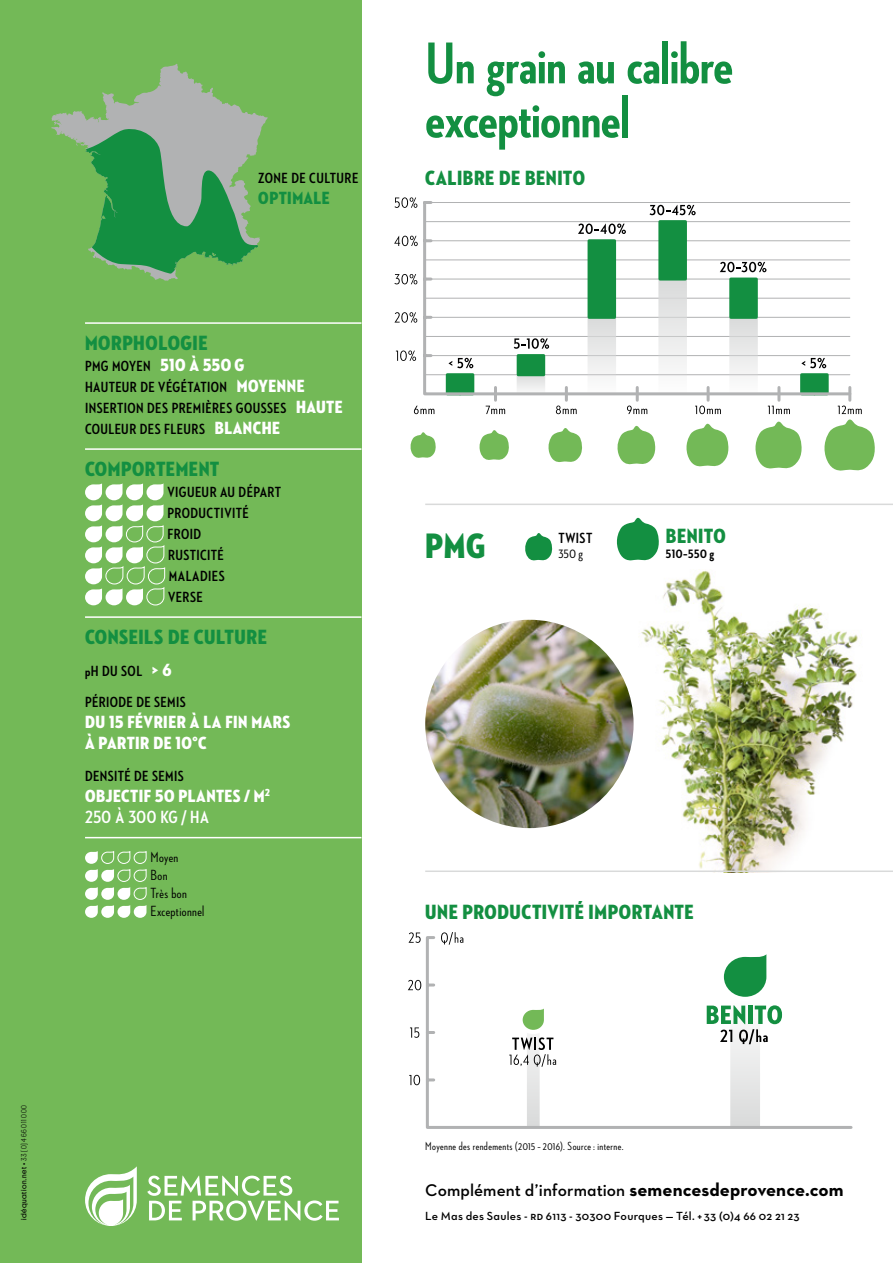
<style>
.page{position:relative;width:893px;height:1263px;background:#fff}
.page>*{position:absolute;margin:0;border:0;box-sizing:border-box;transform-origin:0 0}
.t1{font:700 60px/54px "Neutraface 2 Condensed";letter-spacing:-.005em;color:#138f41}
.t2{font:36px "Neutraface 2 Condensed Titling";color:#138f41}
.t3{font:21px "Neutraface 2 Condensed Titling";letter-spacing:.025em;color:#138f41}
.t4{font:18px/21px "Neutraface 2 Condensed Titling";letter-spacing:.025em;color:#fff}
.t5{font:700 18px "Neutraface 2 Condensed";letter-spacing:.025em;color:#fff}
.t6{font:18px "Neutraface 2 Condensed Titling";letter-spacing:.025em;color:#138f41}
.t7{font:600 17.25px "Neutraface 2 Text";letter-spacing:.005em;color:#000}
.t8{font:700 15px/21px "Neutraface 2 Condensed";letter-spacing:.03em;color:#000}
.t9{font:500 15px/18px "Neutraface 2 Condensed";letter-spacing:.025em;color:#000}
.t10{font:600 12px "Neutraface 2 Text";letter-spacing:.02em;color:#000}
.t11{font:500 12px "Neutraface 2 Condensed";letter-spacing:.035em;color:#000}
.t12{font:7.5px "Platform";letter-spacing:.075em;color:#000}
.s1{font-family:"Neutraface 2 Condensed Titling";font-weight:400;font-size:18px;color:#fff}
.s2{font-weight:300}
.s3{font-weight:700;font-size:18.75px}
</style>
<div class="page">
<img style="left:641px;top:570px;width:217px;height:300px">
<div style="left:0;top:0;width:361px;height:1263px;background:#73b957"></div>
<svg style="left:85px;top:1166px;width:254px;height:60px"></svg>
<hr style="left:85px;top:322px;width:276px;height:2px;background:#fff">
<hr style="left:85px;top:448px;width:276px;height:2px;background:#fff">
<svg style="left:85px;top:483px;width:80px;height:123px"></svg>
<hr style="left:85px;top:616px;width:276px;height:2px;background:#fff">
<hr style="left:85px;top:837px;width:276px;height:1px;background:#fff">
<svg style="left:85px;top:851px;width:62px;height:67px"></svg>
<svg style="left:409px;top:1075px;width:11px;height:10px"></svg>
<svg style="left:410px;top:1027px;width:9px;height:11px"></svg>
<svg style="left:408px;top:980px;width:13px;height:10px"></svg>
<svg style="left:409px;top:932px;width:12px;height:11px"></svg>
<svg style="left:442px;top:932px;width:14px;height:2px"></svg>
<svg style="left:425px;top:934px;width:428px;height:195px"></svg>
<img style="left:425px;top:620px;width:209px;height:208px;border-radius:104px">
<hr style="left:425px;top:870px;width:468px;height:2px;background:#d9dada">
<hr style="left:425px;top:504px;width:468px;height:1px;background:#d9dada">
<svg style="left:525px;top:533px;width:28px;height:28px"></svg>
<svg style="left:616px;top:518px;width:43px;height:43px"></svg>
<svg style="left:486px;top:406px;width:19px;height:8px"></svg>
<svg style="left:414px;top:406px;width:20px;height:8px"></svg>
<svg style="left:556px;top:406px;width:21px;height:8px"></svg>
<svg style="left:627px;top:406px;width:20px;height:8px"></svg>
<svg style="left:695px;top:406px;width:26px;height:8px"></svg>
<svg style="left:768px;top:406px;width:22px;height:8px"></svg>
<svg style="left:396px;top:350px;width:20px;height:11px"></svg>
<svg style="left:394px;top:312px;width:23px;height:11px"></svg>
<svg style="left:394px;top:274px;width:23px;height:10px"></svg>
<svg style="left:394px;top:236px;width:24px;height:10px"></svg>
<svg style="left:394px;top:197px;width:23px;height:11px"></svg>
<svg style="left:423px;top:201px;width:429px;height:196px"></svg>
<div style="left:729px;top:278px;width:29px;height:41px;background:#138f41;border:3px solid #138f41"></div>
<svg style="left:494px;top:387px;width:3px;height:13px"></svg>
<svg style="left:565px;top:387px;width:3px;height:13px"></svg>
<svg style="left:636px;top:387px;width:3px;height:13px"></svg>
<svg style="left:707px;top:387px;width:3px;height:13px"></svg>
<svg style="left:777px;top:387px;width:3px;height:13px"></svg>
<svg style="left:848px;top:387px;width:3px;height:13px"></svg>
<svg style="left:410px;top:432px;width:26px;height:26px"></svg>
<svg style="left:479px;top:430px;width:30px;height:30px"></svg>
<svg style="left:548px;top:428px;width:34px;height:34px"></svg>
<svg style="left:617px;top:426px;width:39px;height:39px"></svg>
<svg style="left:686px;top:424px;width:43px;height:43px"></svg>
<svg style="left:755px;top:421px;width:47px;height:48px"></svg>
<svg style="left:824px;top:406px;width:51px;height:65px"></svg>
<svg style="left:51px;top:64px;width:217px;height:217px"></svg>
<svg style="left:85px;top:127px;width:173px;height:147px"></svg>
<p class="t8" style="left:258px;top:168px;width:102px">ZONE DE CULTURE</p>
<p class="t6" style="left:258px;top:188px;width:73px">OPTIMALE</p>
<h3 class="t3" style="left:85px;top:331px;width:124px">MORPHOLOGIE</h3>
<p class="t8" style="left:85px;top:356px;width:259px">PMG MOYEN <span class="s1">510 À 550 G<br></span>HAUTEUR DE VÉGÉTATION <span class="s1">MOYENNE<br></span>INSERTION DES PREMIÈRES GOUSSES <span class="s1">HAUTE<br></span>COULEUR DES FLEURS <span class="s1">BLANCHE</span></p>
<h3 class="t3" style="left:85px;top:457px;width:136px">COMPORTEMENT</h3>
<p class="t8" style="left:167px;top:482px;width:115px">VIGUEUR AU DÉPART<br>PRODUCTIVITÉ<br>FROID<br>RUSTICITÉ<br>MALADIES<br>VERSE</p>
<h3 class="t3" style="left:85px;top:625px;width:183px">CONSEILS DE CULTURE</h3>
<p class="t8" style="left:85px;top:655px;width:102px;line-height:31.5px">pH DU SOL <span class="s1">&gt; 6<br></span>PÉRIODE DE SEMIS</p>
<p class="t4" style="left:85px;top:712px;width:207px">DU 15 FÉVRIER À LA FIN MARS<br>À PARTIR DE 10°C</p>
<p class="t8" style="left:85px;top:765px;width:100px">DENSITÉ DE SEMIS</p>
<p class="t4" style="left:85px;top:785px;width:187px">OBJECTIF 50 PLANTES / M<sup>2</sup></p>
<p class="t5" style="left:85px;top:806px;width:125px">250 À 300 KG / HA</p>
<p class="t9" style="left:150px;top:848px;width:55px">Moyen<br>Bon<br>Très bon<br>Exceptionnel</p>
<h1 class="t1" style="left:425px;top:36px;width:309px">Un grain au calibre exceptionnel</h1>
<h3 class="t3" style="left:425px;top:166px;width:161px">CALIBRE DE BENITO</h3>
<h2 class="t2" style="left:425px;top:526px;width:62px">PMG</h2>
<p class="t8" style="left:558px;top:528px;width:35px">TWIST</p>
<p class="t9" style="left:558px;top:544px;width:26px">350 g</p>
<h3 class="t3" style="left:666px;top:524px;width:62px">BENITO</h3>
<p class="t8" style="left:666px;top:543px;width:50px">510–550 g</p>
<h3 class="t3" style="left:425px;top:900px;width:270px">UNE PRODUCTIVITÉ IMPORTANTE</h3>
<p class="t12" style="left:18px;top:1220px;width:117px;rotate:-90deg">idéquation.net • <span class="s2">33 (0) 466 011 000</span></p>
<p class="t11" style="left:425px;top:1139px;width:200px">Moyenne des rendements (2015 – 2016). Source : interne.</p>
<p class="t7" style="left:425px;top:1179px;width:420px">Complément d’information <span class="s3">semencesdeprovence.com</span></p>
<p class="t10" style="left:425px;top:1209px;width:376px">Le Mas des Saules - RD 6113 - 30300 Fourques — Tél. +33 (0)4 66 02 21 23</p>
</div>
